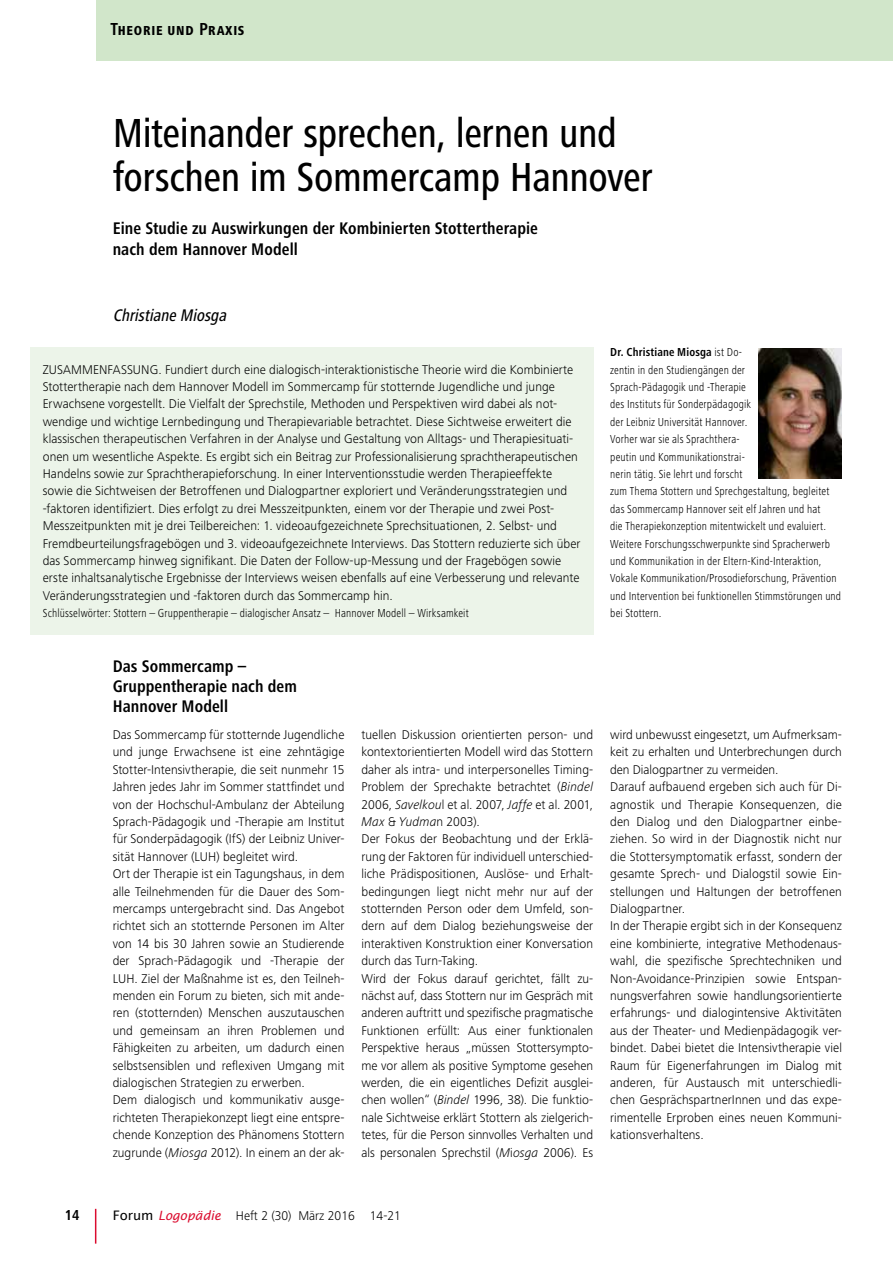
<style>
.page{position:relative;width:893px;height:1263px;background:#fff}
.page>*{position:absolute;margin:0;border:0;box-sizing:border-box;transform-origin:0 0}
.t1{font:500 condensed 42px/43.5px "Frutiger Next LT";letter-spacing:-.01em;color:#000}
.t2{font:700 condensed 17.4px/20.2px "Frutiger Next LT";letter-spacing:.005em;color:#000}
.t3{font:italic 500 condensed 17.4px "Frutiger Next LT";color:#000}
.t4{font:700 condensed 15px "Frutiger Next LT";color:#000}
.t5{font:800 condensed 13.5px "Frutiger Next LT";letter-spacing:.055em;color:#000}
.t6{font:300 13.2px/17.4px "Frutiger Next LT";letter-spacing:.005em;color:#000}
.t7{font:300 condensed 12px/17.4px "Frutiger Next LT";letter-spacing:.01em;color:#000}
.s1{font-weight:700;font-size:18px}
.s2{font-weight:700}
.s3{font-style:italic}
.s4{font-family:"Lucida Sans Unicode";font-weight:400}
.s5{font-family:"Lucida Sans";font-weight:400;font-style:italic;font-size:12.75px;color:#db0c2f}
</style>
<div class="page">
<hr style="left:95px;top:1209px;width:1px;height:34px;background:#db0c2f">
<div style="left:96px;top:0;width:797px;height:61px;background:#d1e6ca"></div>
<div style="left:30px;top:347px;width:563px;height:287px;background:#ecf4e9"></div>
<img style="left:759px;top:349px;width:82px;height:130px">
<p class="t5" style="left:111px;top:23px;width:135px"><span class="s1">T</span>HEORIE UND <span class="s1">P</span>RAXIS</p>
<h1 class="t1" style="left:113px;top:111px;width:542px">Miteinander sprechen, lernen und forschen im Sommercamp Hannover</h1>
<h2 class="t2" style="left:113px;top:218px;width:427px">Eine Studie zu Auswirkungen der Kombinierten Stottertherapie nach dem Hannover Modell</h2>
<h2 class="t3" style="left:113px;top:306px;width:119px">Christiane Miosga</h2>
<p class="t6" style="left:43px;top:360px;width:539px">ZUSAMMENFASSUNG. Fundiert durch eine dialogisch-interaktionistische Theorie wird die Kombinierte Stottertherapie nach dem Hannover Modell im Sommercamp für stotternde Jugendliche und junge Erwachsene vorgestellt. Die Vielfalt der Sprechstile, Methoden und Perspektiven wird dabei als not&shy;wendige und wichtige Lernbedingung und Therapievariable betrachtet. Diese Sichtweise erweitert die klassischen therapeutischen Verfahren in der Analyse und Gestaltung von Alltags- und Therapiesituati&shy;onen um wesentliche Aspekte. Es ergibt sich ein Beitrag zur Professionalisierung sprachtherapeutischen Handelns sowie zur Sprachtherapieforschung. In einer Interventionsstudie werden Therapieeffekte sowie die Sichtweisen der Betroffenen und Dialogpartner exploriert und Veränderungsstrategien und -faktoren identifiziert. Dies erfolgt zu drei Messzeitpunkten, einem vor der Therapie und zwei Post-Messzeitpunkten mit je drei Teilbereichen: 1. videoaufgezeichnete Sprechsituationen, 2. Selbst- und Fremdbeurteilungsfragebögen und 3. videoaufgezeichnete Interviews. Das Stottern reduzierte sich über das Sommercamp hinweg signifikant. Die Daten der Follow-up-Messung und der Fragebögen sowie erste inhaltsanalytische Ergebnisse der Interviews weisen ebenfalls auf eine Verbesserung und relevante Veränderungsstrategien und -faktoren durch das Sommercamp hin.</p>
<p class="t7" style="left:43px;top:604px;width:428px">Schlüsselwörter: Stottern – Gruppentherapie – dialogischer Ansatz – Hannover Modell – Wirksamkeit</p>
<p class="t7" style="left:610px;top:343px;width:233px"><span class="s2">Dr. Christiane Miosga</span> ist Do-<br>zentin in den Studiengängen der<br>Sprach-Pädagogik und -Therapie<br>des Instituts für Sonderpädagogik<br>der Leibniz Universität Hannover.<br>Vorher war sie als Sprachthera-<br>peutin und Kommunikationstrai-<br>nerin tätig. Sie lehrt und forscht<br>zum Thema Stottern und Sprechgestaltung, begleitet das Sommercamp Hannover seit elf Jahren und hat<br>die Therapiekonzeption mitentwickelt und evaluiert.<br>Weitere Forschungsschwerpunkte sind Spracherwerb und Kommunikation in der Eltern-Kind-Interaktion, Vokale Kommunikation/Prosodieforschung, Prävention und Intervention bei funktionellen Stimmstörungen und bei Stottern.</p>
<h2 class="t2" style="left:113px;top:656px;width:186px">Das Sommercamp –<br>Gruppentherapie nach dem<br>Hannover Modell</h2>
<p class="t6" style="left:113px;top:726px;width:233px">Das Sommercamp für stotternde Jugendliche und junge Erwachsene ist eine zehntägige Stotter-Intensivtherapie, die seit nunmehr 15<br>Jahren jedes Jahr im Sommer stattfindet und von der Hochschul-Ambulanz der Abteilung Sprach-Pädagogik und -Therapie am Institut für Sonderpädagogik (IfS) der Leibniz Univer&shy;sität Hannover (LUH) begleitet wird.<br>Ort der Therapie ist ein Tagungshaus, in dem alle Teilnehmenden für die Dauer des Som&shy;mercamps untergebracht sind. Das Angebot richtet sich an stotternde Personen im Alter von 14 bis 30 Jahren sowie an Studierende der Sprach-Pädagogik und -Therapie der LUH. Ziel der Maßnahme ist es, den Teilneh&shy;menden ein Forum zu bieten, sich mit ande&shy;ren (stotternden) Menschen auszutauschen und gemeinsam an ihren Problemen und Fähigkeiten zu arbeiten, um dadurch einen selbstsensiblen und reflexiven Umgang mit dialogischen Strategien zu erwerben.<br>Dem dialogisch und kommunikativ ausge&shy;richteten Therapiekonzept liegt eine entspre&shy;chende Konzeption des Phänomens Stottern zugrunde (<span class="s3">Miosga</span> 2012). In einem an der ak-</p>
<p class="t6" style="left:361px;top:726px;width:233px">tuellen Diskussion orientierten person- und kontextorientierten Modell wird das Stottern daher als intra- und interpersonelles Timing-Problem der Sprechakte betrachtet (<span class="s3">Bindel </span>2006, <span class="s3">Savelkou</span>l et al. 2007, <span class="s3">Jaffe</span> et al. 2001, <span class="s3">Max</span> &amp; <span class="s3">Yudma</span>n 2003).<br>Der Fokus der Beobachtung und der Erklä&shy;rung der Faktoren für individuell unterschied&shy;liche Prädispositionen, Auslöse- und Erhalt&shy;bedingungen liegt nicht mehr nur auf der stotternden Person oder dem Umfeld, son&shy;dern auf dem Dialog beziehungsweise der interaktiven Konstruktion einer Konversation durch das Turn-Taking.<br>Wird der Fokus darauf gerichtet, fällt zu&shy;nächst auf, dass Stottern nur im Gespräch mit anderen auftritt und spezifische pragmatische Funktionen erfüllt: Aus einer funktionalen Perspektive heraus „müssen Stottersympto&shy;me vor allem als positive Symptome gesehen werden, die ein eigentliches Defizit ausglei&shy;chen wollen“ (<span class="s3">Bindel</span> 1996, 38). Die funktio&shy;nale Sichtweise erklärt Stottern als zielgerich&shy;tetes, für die Person sinnvolles Verhalten und als personalen Sprechstil (<span class="s3">M</span>i<span class="s3">osga</span> 2006). Es</p>
<p class="t6" style="left:610px;top:726px;width:233px">wird unbewusst eingesetzt, um Aufmerksam&shy;keit zu erhalten und Unterbrechungen durch den Dialogpartner zu vermeiden.<br>Darauf aufbauend ergeben sich auch für Di&shy;agnostik und Therapie Konsequenzen, die den Dialog und den Dialogpartner einbe&shy;ziehen. So wird in der Diagnostik nicht nur die Stottersymptomatik erfasst, sondern der gesamte Sprech- und Dialogstil sowie Ein&shy;stellungen und Haltungen der betroffenen Dialogpartner.<br>In der Therapie ergibt sich in der Konsequenz eine kombinierte, integrative Methodenaus&shy;wahl, die spezifische Sprechtechniken und Non-Avoidance-Prinzipien sowie Entspan&shy;nungsverfahren sowie handlungsorientierte erfahrungs- und dialogintensive Aktivitäten aus der Theater- und Medienpädagogik ver&shy;bindet. Dabei bietet die Intensivtherapie viel Raum für Eigenerfahrungen im Dialog mit anderen, für Austausch mit unterschiedli&shy;chen GesprächspartnerInnen und das expe&shy;rimentelle Erproben eines neuen Kommuni&shy;kationsverhaltens.</p>
<p class="t4" style="left:65px;top:1206px;width:16px">14</p>
<p class="t6" style="left:113px;top:1207px;width:290px"><span class="s4">Forum</span> <span class="s5">Logopädie</span> Heft 2 (30) März 2016 14-21</p>
</div>
